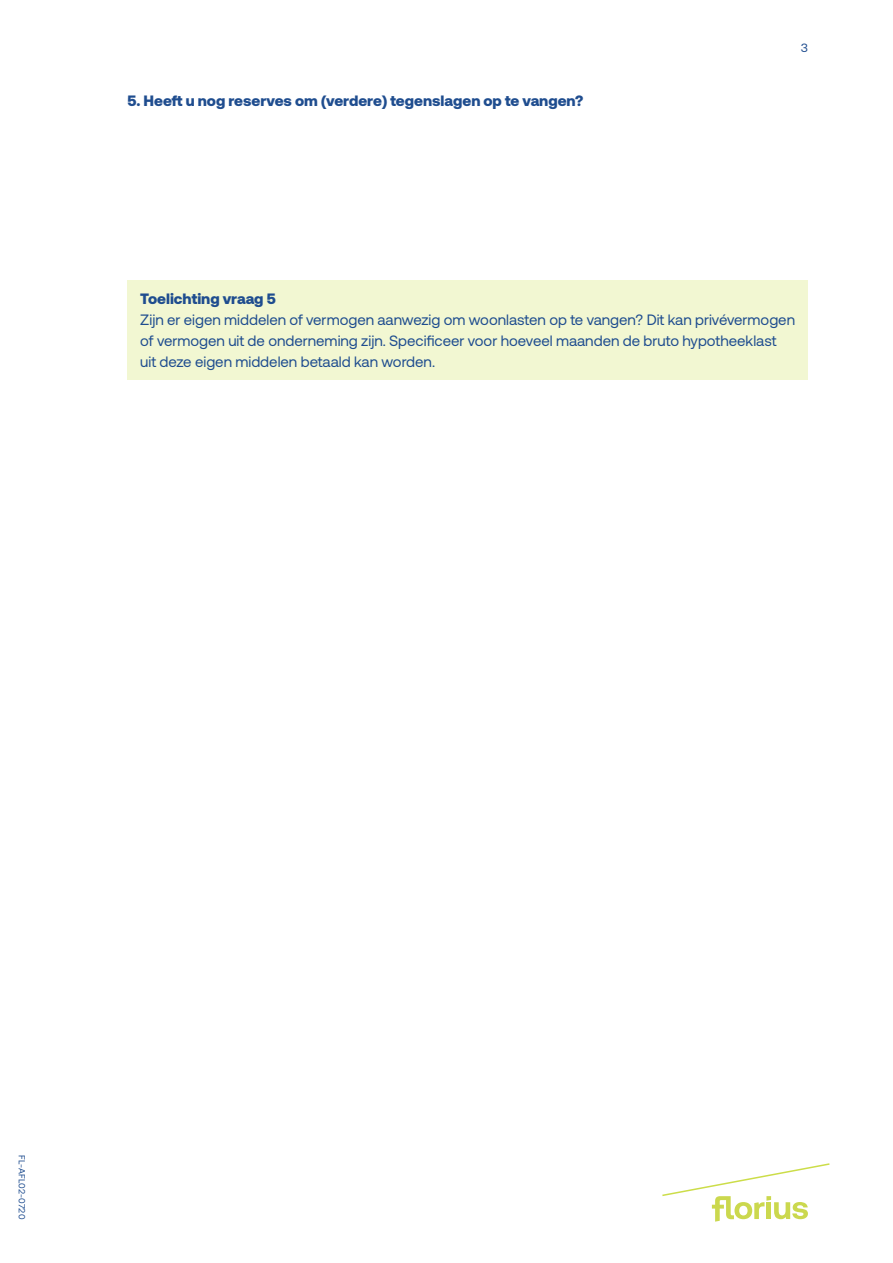
<style>
.page{position:relative;width:893px;height:1263px;background:#fff}
.page>*{position:absolute;margin:0;border:0;box-sizing:border-box;transform-origin:0 0}
.t1{font:15px/21px "Aeonik";color:#1f4d8f}
.t2{font:900 15px "Aeonik";color:#1f4d8f}
.t3{font:12px "Aeonik";color:#1f4d8f}
.t4{font:9px "Aeonik";letter-spacing:.01em;color:#1f4d8f}
</style>
<div class="page">
<div style="left:128px;top:280px;width:680px;height:100px;background:#f2f7d2"></div>
<svg style="left:662px;top:1163px;width:168px;height:58px"></svg>
<p class="t2" style="left:128px;top:92px;width:457px">5. Heeft u nog reserves om (verdere) tegenslagen op te vangen?</p>
<p class="t3" style="left:801px;top:41px;width:9px">3</p>
<p class="t2" style="left:140px;top:290px;width:137px">Toelichting vraag 5</p>
<p class="t1" style="left:140px;top:309px;width:656px">Zijn er eigen middelen of vermogen aanwezig om woonlasten op te vangen? Dit kan privévermogen of vermogen uit de onderneming zijn. Specificeer voor hoeveel maanden de bruto hypotheeklast uit deze eigen middelen betaald kan worden.</p>
<p class="t4" style="left:27px;top:1155px;width:65px;rotate:90deg">FL-AFL02-0720</p>
</div>
